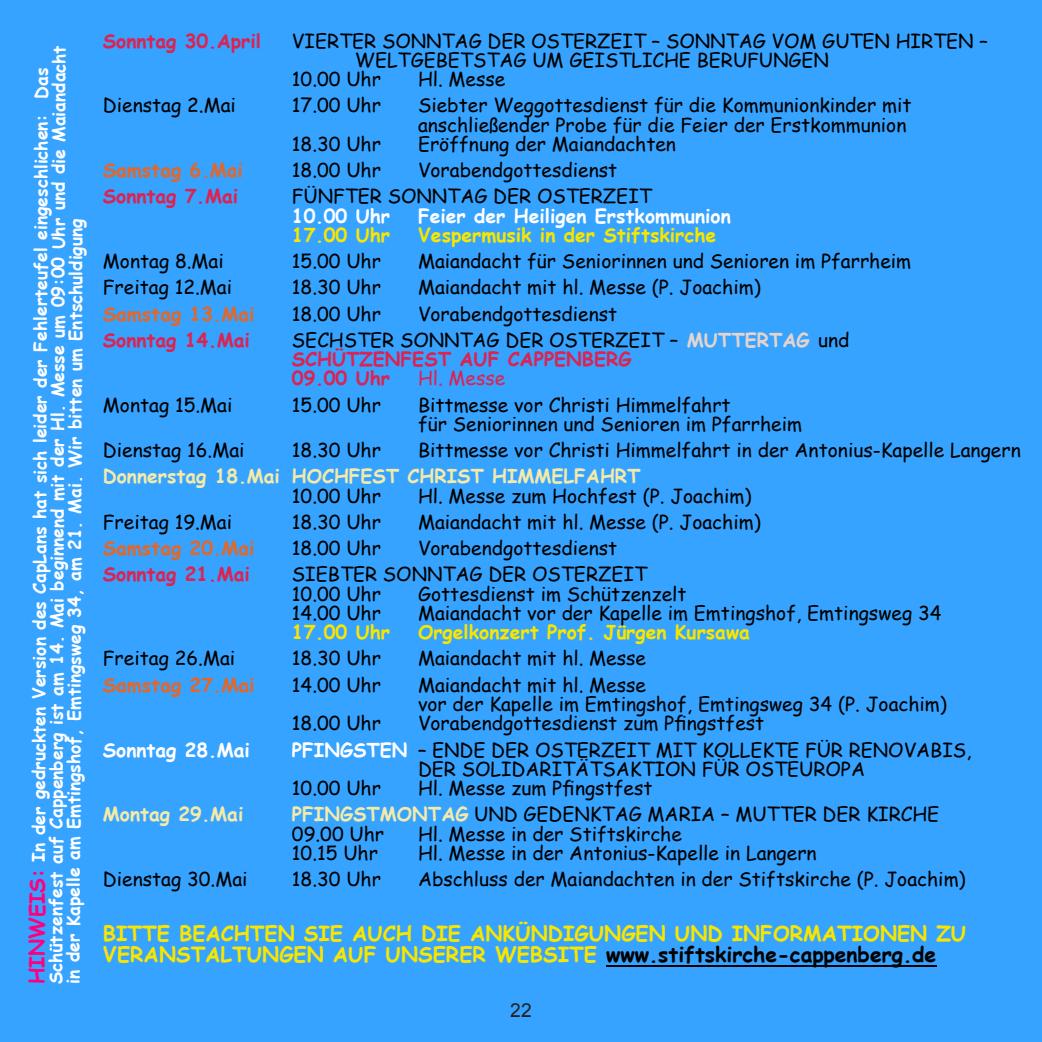
<style>
.page{position:relative;width:1042px;height:1042px;background:#35a3ff}
.page>*{position:absolute;margin:0;border:0;box-sizing:border-box;transform-origin:0 0}
.t1{font:700 21px/21px "Comic Sans MS";color:#f8e600}
.t2{font:19.25px/19.2px "Comic Sans MS";color:#000}
.t3{font:700 19.25px/19.2px "Comic Sans MS";color:#da2453}
.t4{font:700 19.25px "Comic Sans MS";color:#f8e600}
.t5{font:700 19.25px "Comic Sans MS";color:#f4eaa9}
.t6{font:700 19.25px "Comic Sans MS";color:#e0682c}
.t7{font:700 19.25px "Comic Sans MS";color:#fff}
.t8{font:19.25px "Comic Sans MS";color:#da2453}
.t9{font:19.25px "Arial";color:#231f20}
.t10{font:700 17.5px/17.2px "Comic Sans MS";letter-spacing:-.005em;color:#fff}
.s1{font-size:21px;color:#ff0080}
.s2{font-weight:400;color:#000}
.s3{color:#e6d4cb}
.s4{font-weight:700;color:#fff}
.s5{font-weight:700;color:#f4eaa9}
.s6{color:#000}
</style>
<div class="page">
<hr style="left:606px;top:964px;width:330px;height:2px;background:#000">
<p class="t10" style="left:33px;top:984px;width:940px;rotate:-90deg"><span class="s1">HINWEIS:</span> In der gedruckten Version des CapLans hat sich leider der Fehlerteufel eingeschlichen: Das<br>Schützenfest auf Cappenberg ist am 14. Mai beginnend mit der Hl. Messe um 09:00 Uhr und die Maiandacht in der Kapelle am Emtingshof, Emtingsweg 34, am 21. Mai. Wir bitten um Entschuldigung</p>
<p class="t3" style="left:103px;top:33px;width:160px">Sonntag 30.April</p>
<p class="t2" style="left:292px;top:33px;width:697px">VIERTER SONNTAG DER OSTERZEIT – SONNTAG VOM GUTEN HIRTEN –</p>
<p class="t2" style="left:355px;top:52px;width:475px">WELTGEBETSTAG UM GEISTLICHE BERUFUNGEN</p>
<p class="t2" style="left:292px;top:72px;width:91px">10.00 Uhr</p>
<p class="t2" style="left:418px;top:72px;width:89px">Hl. Messe</p>
<p class="t2" style="left:103px;top:98px;width:134px">Dienstag 2.Mai</p>
<p class="t2" style="left:292px;top:98px;width:91px">17.00 Uhr</p>
<p class="t2" style="left:418px;top:98px;width:495px">Siebter Weggottesdienst für die Kommunionkinder mit anschließender Probe für die Feier der Erstkommunion</p>
<p class="t2" style="left:292px;top:136px;width:91px">18.30 Uhr</p>
<p class="t2" style="left:418px;top:136px;width:259px">Eröffnung der Maiandachten</p>
<p class="t6" style="left:103px;top:162px;width:141px">Samstag 6.Mai</p>
<p class="t2" style="left:292px;top:163px;width:91px">18.00 Uhr</p>
<p class="t2" style="left:418px;top:163px;width:201px">Vorabendgottesdienst</p>
<p class="t3" style="left:103px;top:189px;width:137px">Sonntag 7.Mai</p>
<p class="t2" style="left:292px;top:189px;width:361px">FÜNFTER SONNTAG DER OSTERZEIT</p>
<p class="t7" style="left:292px;top:207px;width:100px">10.00 Uhr</p>
<p class="t7" style="left:418px;top:207px;width:314px">Feier der Heiligen Erstkommunion</p>
<p class="t4" style="left:292px;top:226px;width:100px">17.00 Uhr</p>
<p class="t4" style="left:418px;top:226px;width:300px">Vespermusik in der Stiftskirche</p>
<p class="t2" style="left:103px;top:254px;width:122px">Montag 8.Mai</p>
<p class="t2" style="left:292px;top:254px;width:91px">15.00 Uhr</p>
<p class="t2" style="left:418px;top:254px;width:495px">Maiandacht für Seniorinnen und Senioren im Pfarrheim</p>
<p class="t2" style="left:103px;top:280px;width:131px">Freitag 12.Mai</p>
<p class="t2" style="left:292px;top:280px;width:91px">18.30 Uhr</p>
<p class="t2" style="left:418px;top:280px;width:344px">Maiandacht mit hl. Messe (P. Joachim)</p>
<p class="t6" style="left:103px;top:305px;width:153px">Samstag 13.Mai</p>
<p class="t2" style="left:292px;top:306px;width:91px">18.00 Uhr</p>
<p class="t2" style="left:418px;top:306px;width:201px">Vorabendgottesdienst</p>
<p class="t3" style="left:103px;top:332px;width:148px">Sonntag 14.Mai</p>
<p class="t3" style="left:292px;top:332px;width:559px"><span class="s2">SECHSTER SONNTAG DER OSTERZEIT –</span> <span class="s3">MUTTERTAG</span> <span class="s2">und<br></span>SCHÜTZENFEST AUF CAPPENBERG<br>09.00 Uhr</p>
<p class="t8" style="left:418px;top:370px;width:89px">Hl. Messe</p>
<p class="t2" style="left:103px;top:397px;width:131px">Montag 15.Mai</p>
<p class="t2" style="left:292px;top:397px;width:91px">15.00 Uhr</p>
<p class="t2" style="left:418px;top:397px;width:385px">Bittmesse vor Christi Himmelfahrt<br>für Seniorinnen und Senioren im Pfarrheim</p>
<p class="t2" style="left:103px;top:443px;width:143px">Dienstag 16.Mai</p>
<p class="t2" style="left:292px;top:443px;width:91px">18.30 Uhr</p>
<p class="t2" style="left:418px;top:443px;width:604px">Bittmesse vor Christi Himmelfahrt in der Antonius-Kapelle Langern</p>
<p class="t5" style="left:103px;top:468px;width:539px">Donnerstag 18.Mai HOCHFEST CHRIST HIMMELFAHRT</p>
<p class="t2" style="left:292px;top:488px;width:91px">10.00 Uhr</p>
<p class="t2" style="left:418px;top:488px;width:335px">Hl. Messe zum Hochfest (P. Joachim)</p>
<p class="t2" style="left:103px;top:514px;width:131px">Freitag 19.Mai</p>
<p class="t2" style="left:292px;top:514px;width:91px">18.30 Uhr</p>
<p class="t2" style="left:418px;top:514px;width:344px">Maiandacht mit hl. Messe (P. Joachim)</p>
<p class="t6" style="left:103px;top:540px;width:153px">Samstag 20.Mai</p>
<p class="t2" style="left:292px;top:541px;width:91px">18.00 Uhr</p>
<p class="t2" style="left:418px;top:541px;width:201px">Vorabendgottesdienst</p>
<p class="t3" style="left:103px;top:567px;width:148px">Sonntag 21.Mai</p>
<p class="t2" style="left:292px;top:567px;width:357px">SIEBTER SONNTAG DER OSTERZEIT<br>10.00 Uhr</p>
<p class="t2" style="left:418px;top:586px;width:270px">Gottesdienst im Schützenzelt</p>
<p class="t2" style="left:292px;top:605px;width:91px">14.00 Uhr</p>
<p class="t2" style="left:418px;top:605px;width:525px">Maiandacht vor der Kapelle im Emtingshof, Emtingsweg 34</p>
<p class="t4" style="left:292px;top:624px;width:100px">17.00 Uhr</p>
<p class="t4" style="left:418px;top:624px;width:333px">Orgelkonzert Prof. Jürgen Kursawa</p>
<p class="t2" style="left:103px;top:651px;width:134px">Freitag 26.Mai</p>
<p class="t2" style="left:292px;top:651px;width:91px">18.30 Uhr</p>
<p class="t2" style="left:418px;top:651px;width:230px">Maiandacht mit hl. Messe</p>
<p class="t6" style="left:103px;top:676px;width:153px">Samstag 27.Mai</p>
<p class="t2" style="left:292px;top:677px;width:91px">14.00 Uhr</p>
<p class="t2" style="left:418px;top:677px;width:530px">Maiandacht mit hl. Messe<br>vor der Kapelle im Emtingshof, Emtingsweg 34 (P. Joachim)</p>
<p class="t2" style="left:292px;top:716px;width:91px">18.00 Uhr</p>
<p class="t2" style="left:418px;top:716px;width:348px">Vorabendgottesdienst zum Pfingstfest</p>
<p class="t7" style="left:103px;top:741px;width:148px">Sonntag 28.Mai</p>
<p class="t2" style="left:292px;top:742px;width:681px"><span class="s4">PFINGSTEN</span> – ENDE DER OSTERZEIT MIT KOLLEKTE FÜR RENOVABIS,</p>
<p class="t2" style="left:418px;top:761px;width:448px">DER SOLIDARITÄTSAKTION FÜR OSTEUROPA</p>
<p class="t2" style="left:292px;top:780px;width:91px">10.00 Uhr</p>
<p class="t2" style="left:418px;top:780px;width:236px">Hl. Messe zum Pfingstfest</p>
<p class="t5" style="left:103px;top:806px;width:142px">Montag 29.Mai</p>
<p class="t2" style="left:292px;top:807px;width:649px"><span class="s5">PFINGSTMONTAG</span> UND GEDENKTAG MARIA – MUTTER DER KIRCHE<br>09.00 Uhr</p>
<p class="t2" style="left:418px;top:826px;width:265px">Hl. Messe in der Stiftskirche</p>
<p class="t2" style="left:292px;top:845px;width:87px">10.15 Uhr</p>
<p class="t2" style="left:418px;top:845px;width:400px">Hl. Messe in der Antonius-Kapelle in Langern</p>
<p class="t2" style="left:103px;top:871px;width:146px">Dienstag 30.Mai</p>
<p class="t2" style="left:292px;top:871px;width:91px">18.30 Uhr</p>
<p class="t2" style="left:418px;top:871px;width:549px">Abschluss der Maiandachten in der Stiftskirche (P. Joachim)</p>
<p class="t1" style="left:103px;top:925px;width:865px">BITTE BEACHTEN SIE AUCH DIE ANKÜNDIGUNGEN UND INFORMATIONEN ZU<br>VERANSTALTUNGEN AUF UNSERER WEBSITE <span class="s6">www.stiftskirche-cappenberg.de</span></p>
<p class="t9" style="left:510px;top:1003px;width:23px">22</p>
</div>
